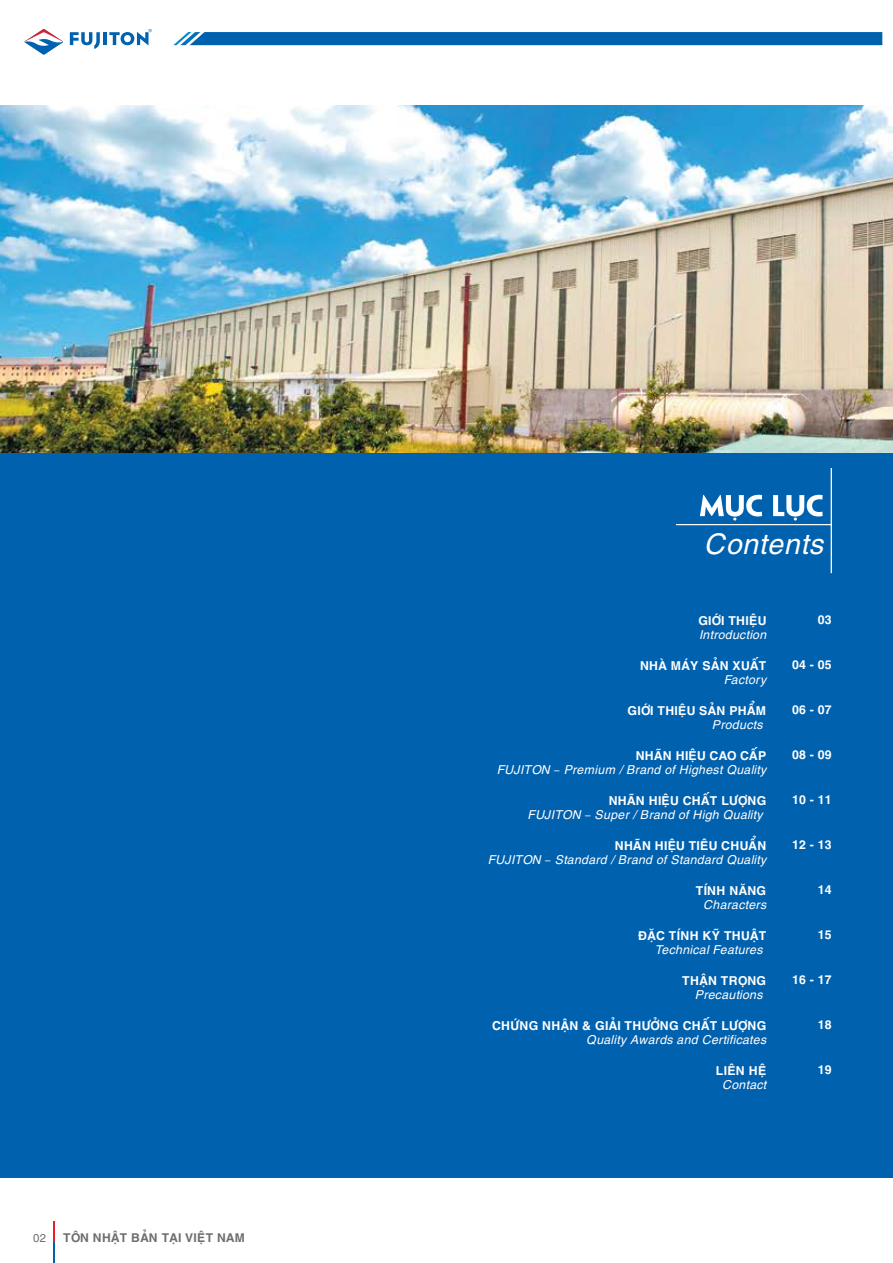
<style>
.page{position:relative;width:893px;height:1263px;background:#fff}
.page>*{position:absolute;margin:0;border:0;box-sizing:border-box;transform-origin:0 0}
.t1{font:italic 28.5px "UTM Helve";color:#fff}
.t2{font:italic 12.3px "UTM Helve";color:#fff}
.t3{font:700 12.3px "UTM Helve";color:#fff}
.t4{font:700 12.15px "UTM Helve";color:#6d6e71}
.t5{font:11.4px "UTM Helve";color:#6d6e71}
.s1{font-family:"Myriad Pro";font-style:normal}
</style>
<div class="page">
<div style="left:0;top:120px;width:893px;height:1057px;background:#0061af"></div>
<svg style="left:24px;top:29px;width:39px;height:26px"></svg>
<svg style="left:70px;top:29px;width:82px;height:20px"></svg>
<svg style="left:173px;top:32px;width:709px;height:13px;background:#0665b1"></svg>
<img style="left:0;top:106px;width:893px;height:346px">
<svg style="left:54px;top:1221px;width:1px;height:42px"></svg>
<svg style="left:700px;top:495px;width:62px;height:25px"></svg>
<svg style="left:773px;top:495px;width:50px;height:25px"></svg>
<hr style="left:831px;top:525px;width:1px;height:48px;background:#fff">
<hr style="left:831px;top:468px;width:1px;height:57px;background:#fff">
<hr style="left:676px;top:524px;width:155px;height:1px;background:#fff">
<p class="t5" style="left:33px;top:1229px;width:15px">02</p>
<p class="t4" style="left:63px;top:1227px;width:183px">TÔN NHẬT BẢN TẠI VIỆT NAM</p>
<h1 class="t1" style="left:704px;top:521px;width:122px">Contents</h1>
<p class="t3" style="left:698px;top:610px;width:70px">GIỚI THIỆU</p>
<p class="t3" style="left:640px;top:655px;width:128px">NHÀ MÁY SẢN XUẤT</p>
<p class="t3" style="left:627px;top:700px;width:141px">GIỚI THIỆU SẢN PHẨM</p>
<p class="t3" style="left:636px;top:745px;width:132px">NHÃN HIỆU CAO CẤP</p>
<p class="t3" style="left:609px;top:790px;width:159px">NHÃN HIỆU CHẤT LƯỢNG</p>
<p class="t3" style="left:615px;top:835px;width:153px">NHÃN HIỆU TIÊU CHUẨN</p>
<p class="t3" style="left:696px;top:880px;width:72px">TÍNH NĂNG</p>
<p class="t3" style="left:638px;top:925px;width:130px">ĐẶC TÍNH KỸ THUẬT</p>
<p class="t3" style="left:682px;top:970px;width:86px">THẬN TRỌNG</p>
<p class="t3" style="left:492px;top:1015px;width:276px">CHỨNG NHẬN &amp; GIẢI THƯỞNG CHẤT LƯỢNG</p>
<p class="t3" style="left:716px;top:1060px;width:52px">LIÊN HỆ</p>
<p class="t2" style="left:699px;top:625px;width:69px">Introduction</p>
<p class="t2" style="left:724px;top:670px;width:44px">Factory</p>
<p class="t2" style="left:712px;top:715px;width:52px">Products</p>
<p class="t2" style="left:497px;top:760px;width:271px">FUJITON <span class="s1">–</span> Premium / Brand of Highest Quality</p>
<p class="t2" style="left:527px;top:805px;width:237px">FUJITON <span class="s1">–</span> Super / Brand of High Quality</p>
<p class="t2" style="left:488px;top:850px;width:280px">FUJITON <span class="s1">–</span> Standard / Brand of Standard Quality</p>
<p class="t2" style="left:703px;top:895px;width:65px">Characters</p>
<p class="t2" style="left:655px;top:940px;width:110px">Technical Features</p>
<p class="t2" style="left:695px;top:985px;width:70px">Precautions</p>
<p class="t2" style="left:586px;top:1030px;width:182px">Quality Awards and Certificates</p>
<p class="t2" style="left:722px;top:1075px;width:46px">Contact</p>
<p class="t3" style="left:818px;top:609px;width:16px">03</p>
<p class="t3" style="left:792px;top:654px;width:41px">04 - 05</p>
<p class="t3" style="left:792px;top:699px;width:41px">06 - 07</p>
<p class="t3" style="left:792px;top:744px;width:41px">08 - 09</p>
<p class="t3" style="left:792px;top:789px;width:41px">10 - 11</p>
<p class="t3" style="left:792px;top:834px;width:41px">12 - 13</p>
<p class="t3" style="left:818px;top:879px;width:16px">14</p>
<p class="t3" style="left:818px;top:924px;width:16px">15</p>
<p class="t3" style="left:792px;top:969px;width:41px">16 - 17</p>
<p class="t3" style="left:818px;top:1014px;width:16px">18</p>
<p class="t3" style="left:818px;top:1059px;width:16px">19</p>
</div>
